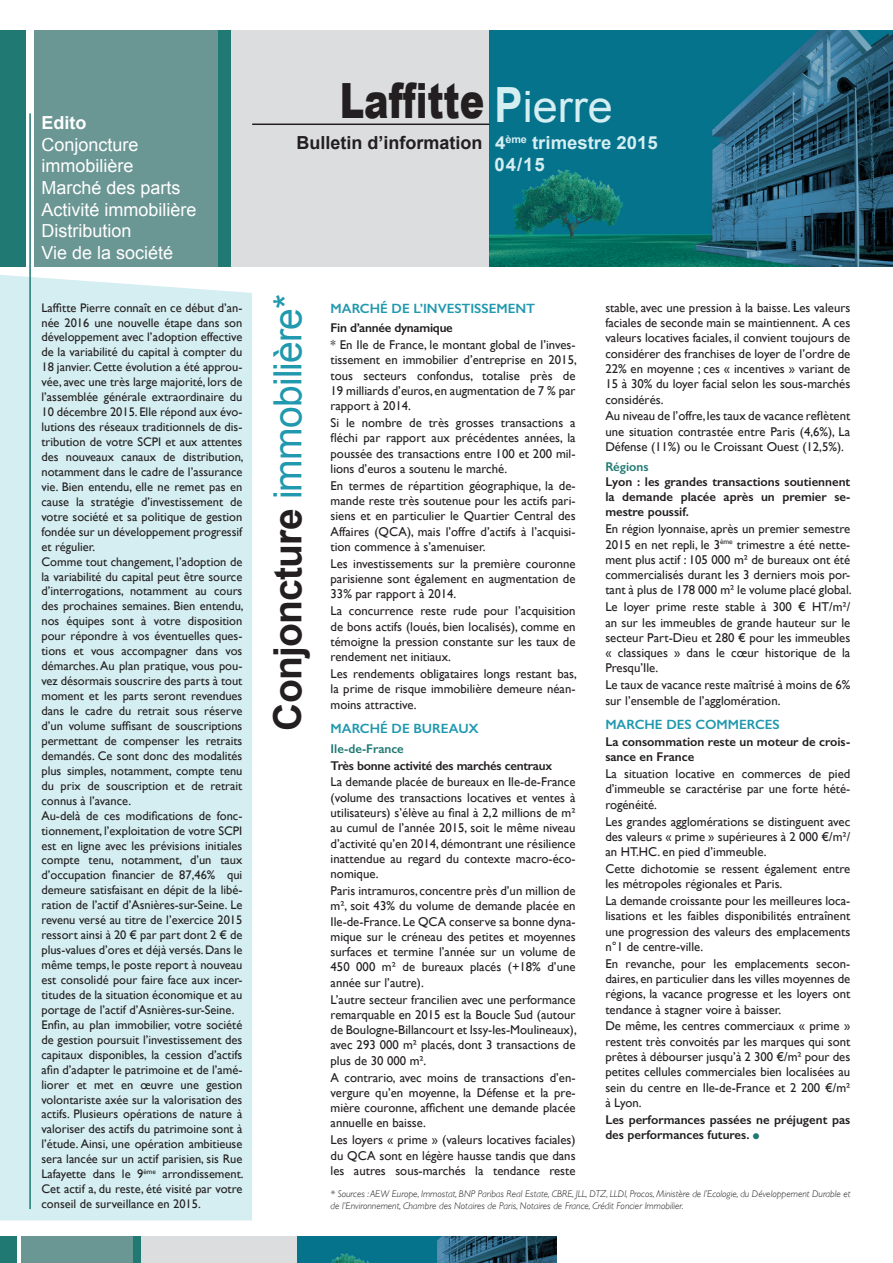
<style>
.page{position:relative;width:893px;height:1263px;background:#fff}
.page>*{position:absolute;margin:0;border:0;box-sizing:border-box;transform-origin:0 0}
.t1{font:900 48.6px "Arial";color:#231f20;scale:.76 1}
.t2{font:39px "Arial";letter-spacing:-.02em;color:#2098ae}
.t3{font:700 18.6px "Arial";color:#d5eef1}
.t4{font:18px/21.6px "Arial";color:#fff}
.t5{font:700 18px "Arial";color:#231f20}
.t6{font:700 18px "Arial";color:#fff}
.t7{font:600 13.5px "Gill Sans";color:#2098ae}
.t8{font:12.75px/15.3px "Gill Sans";color:#231f20;text-align:justify}
.t9{font:600 12.75px/15.3px "Gill Sans";color:#231f20}
.t10{font:600 12.75px "Gill Sans";letter-spacing:-.02em;color:#231f20}
.t11{font:600 12.75px "Gill Sans";color:#217973}
.t12{font:12.45px/15px "Gill Sans";color:#231f20}
.t13{font:italic 300 9.75px/11.7px "Gill Sans";color:#231f20}
.s1{font-weight:700;color:#d5eef1}
.s2{font-weight:400;font-size:43.2px;color:#d5eef1}
.s3{color:#d5eef1}
.s4{font-weight:700;color:#231f20}
.s5{color:#217973}
</style>
<div class="page">
<div style="left:0;top:31px;width:26px;height:236px;background:#217973"></div>
<div style="left:217px;top:31px;width:15px;height:236px;background:#217973"></div>
<div style="left:34px;top:31px;width:183px;height:236px;background:#6a9693"></div>
<div style="left:232px;top:31px;width:257px;height:236px;background:#dcdddf"></div>
<img style="left:489px;top:31px;width:404px;height:236px">
<div style="left:0;top:275px;width:252px;height:945px;background:#d5eef1"></div>
<hr style="left:29px;top:113px;width:2px;height:1096px;background:#217973">
<hr style="left:252px;top:124px;width:237px;height:1px;background:#231f20">
<div style="left:0;top:1236px;width:16px;height:27px;background:#217973"></div>
<div style="left:133px;top:1236px;width:8px;height:27px;background:#217973"></div>
<div style="left:21px;top:1236px;width:112px;height:27px;background:#6a9693"></div>
<div style="left:141px;top:1236px;width:164px;height:27px;background:#dcdddf"></div>
<img style="left:298px;top:1236px;width:258px;height:27px">
<h3 class="t6" style="left:41px;top:111px;width:47px">Edito</h3>
<h3 class="t4" style="left:41px;top:134px;width:157px">Conjoncture immobilière<br>Marché des parts<br>Activité immobilière<br>Distribution<br>Vie de la société</h3>
<h1 class="t1" style="left:340px;top:66px;width:360px">Laffitte <span class="s1">P</span><span class="s2">ierre</span></h1>
<h3 class="t5" style="left:296px;top:131px;width:363px">Bulletin d’information <span class="s3">4</span><sup>ème</sup> <span class="s3">trimestre 2015</span></h3>
<h3 class="t3" style="left:495px;top:153px;width:52px">04/15</h3>
<p class="t12" style="left:41px;top:300px;width:204px">Laffitte Pierre connaît en ce début d’an&shy;née 2016 une nouvelle étape dans son développement avec l’adoption effective de la variabilité du capital à compter du 18 janvier. Cette évolution a été approu&shy;vée, avec une très large majorité, lors de l’assemblée générale extraordinaire du 10 décembre 2015. Elle répond aux évo&shy;lutions des réseaux traditionnels de dis&shy;tribution de votre SCPI et aux attentes des nouveaux canaux de distribution, notamment dans le cadre de l’assurance vie. Bien entendu, elle ne remet pas en cause la stratégie d’investissement de votre société et sa politique de gestion fondée sur un développement progressif et régulier.<br>Comme tout changement, l’adoption de la variabilité du capital peut être source d’interrogations, notamment au cours des prochaines semaines. Bien entendu, nos équipes sont à votre disposition pour répondre à vos éventuelles ques&shy;tions et vous accompagner dans vos démarches. Au plan pratique, vous pou&shy;vez désormais souscrire des parts à tout moment et les parts seront revendues dans le cadre du retrait sous réserve d’un volume suffisant de souscriptions permettant de compenser les retraits demandés. Ce sont donc des modalités plus simples, notamment, compte tenu du prix de souscription et de retrait connus à l’avance.<br>Au-delà de ces modifications de fonc&shy;tionnement, l’exploitation de votre SCPI est en ligne avec les prévisions initiales compte tenu, notamment, d’un taux d’occupation financier de 87,46% qui demeure satisfaisant en dépit de la libé&shy;ration de l’actif d’Asnières-sur-Seine. Le revenu versé au titre de l’exercice 2015 ressort ainsi à 20 € par part dont 2 € de plus-values d’ores et déjà versés. Dans le même temps, le poste report à nouveau est consolidé pour faire face aux incer&shy;titudes de la situation économique et au portage de l’actif d’Asnières-sur-Seine.<br>Enfin, au plan immobilier, votre société de gestion poursuit l’investissement des capitaux disponibles, la cession d’actifs afin d’adapter le patrimoine et de l’amé&shy;liorer et met en œuvre une gestion volontariste axée sur la valorisation des actifs. Plusieurs opérations de nature à valoriser des actifs du patrimoine sont à l’étude. Ainsi, une opération ambitieuse sera lancée sur un actif parisien, sis Rue Lafayette dans le 9<sup>ème</sup> arrondissement.<br>Cet actif a, du reste, été visité par votre conseil de surveillance en 2015.</p>
<h2 class="t2" style="left:262px;top:730px;width:439px;rotate:-90deg"><span class="s4">Conjoncture</span> immobilière*</h2>
<p class="t7" style="left:331px;top:300px;width:206px">MARCHÉ DE L’INVESTISSEMENT</p>
<p class="t10" style="left:331px;top:320px;width:124px">Fin d’année dynamique</p>
<p class="t8" style="left:331px;top:337px;width:248px">* En Ile de France, le montant global de l’inves&shy;tissement en immobilier d’entreprise en 2015, tous secteurs confondus, totalise près de 19 milliards d’euros, en augmentation de 7 % par rapport à 2014.</p>
<p class="t8" style="left:331px;top:415px;width:246px">Si le nombre de très grosses transactions a fléchi par rapport aux précédentes années, la poussée des transactions entre 100 et 200 mil&shy;lions d’euros a soutenu le marché.</p>
<p class="t8" style="left:331px;top:478px;width:246px">En termes de répartition géographique, la de&shy;mande reste très soutenue pour les actifs pari&shy;siens et en particulier le Quartier Central des Affaires (QCA), mais l’offre d’actifs à l’acquisi&shy;tion commence à s’amenuiser.</p>
<p class="t8" style="left:331px;top:556px;width:246px">Les investissements sur la première couronne parisienne sont également en augmentation de 33% par rapport à 2014.</p>
<p class="t8" style="left:331px;top:603px;width:246px">La concurrence reste rude pour l’acquisition de bons actifs (loués, bien localisés), comme en témoigne la pression constante sur les taux de rendement net initiaux.</p>
<p class="t8" style="left:331px;top:666px;width:248px">Les rendements obligataires longs restant bas, la prime de risque immobilière demeure néan&shy;moins attractive.</p>
<p class="t7" style="left:331px;top:720px;width:150px">MARCHÉ DE BUREAUX</p>
<p class="t11" style="left:331px;top:741px;width:75px">Ile-de-France</p>
<p class="t10" style="left:331px;top:757px;width:223px">Très bonne activité des marchés centraux</p>
<p class="t8" style="left:331px;top:774px;width:246px">La demande placée de bureaux en Ile-de-France (volume des transactions locatives et ventes à utilisateurs) s’élève au final à 2,2 millions de m² au cumul de l’année 2015, soit le même niveau d’activité qu’en 2014, démontrant une résilience inattendue au regard du contexte macro-éco&shy;nomique.</p>
<p class="t8" style="left:331px;top:883px;width:246px">Paris intramuros, concentre près d’un million de m², soit 43% du volume de demande placée en Ile-de-France. Le QCA conserve sa bonne dyna&shy;mique sur le créneau des petites et moyennes surfaces et termine l’année sur un volume de 450 000 m² de bureaux placés (+18% d’une année sur l’autre).</p>
<p class="t8" style="left:331px;top:991px;width:248px">L’autre secteur francilien avec une performance remarquable en 2015 est la Boucle Sud (autour de Boulogne-Billancourt et Issy-les-Moulineaux), avec 293 000 m² placés, dont 3 transactions de plus de 30 000 m².</p>
<p class="t8" style="left:331px;top:1069px;width:246px">A contrario, avec moins de transactions d’en&shy;vergure qu’en moyenne, la Défense et la pre&shy;mière couronne, affichent une demande placée annuelle en baisse.</p>
<p class="t8" style="left:331px;top:1132px;width:246px">Les loyers « prime » (valeurs locatives faciales) du QCA sont en légère hausse tandis que dans les autres sous-marchés la tendance reste</p>
<p class="t8" style="left:605px;top:300px;width:246px">stable, avec une pression à la baisse. Les valeurs faciales de seconde main se maintiennent. A ces valeurs locatives faciales, il convient toujours de considérer des franchises de loyer de l’ordre de 22% en moyenne ; ces « incentives » variant de 15 à 30% du loyer facial selon les sous-marchés considérés.</p>
<p class="t8" style="left:605px;top:408px;width:246px">Au niveau de l’offre, les taux de vacance reflètent une situation contrastée entre Paris (4,6%), La Défense (11%) ou le Croissant Ouest (12,5%).</p>
<p class="t11" style="left:605px;top:458px;width:45px">Régions</p>
<p class="t9" style="left:605px;top:474px;width:246px;text-align:justify">Lyon : les grandes transactions soutiennent la demande placée après un premier se&shy;mestre poussif.</p>
<p class="t8" style="left:605px;top:521px;width:248px">En région lyonnaise, après un premier semestre 2015 en net repli, le 3<sup>ème</sup> trimestre a été nette&shy;ment plus actif : 105 000 m² de bureaux ont été commercialisés durant les 3 derniers mois por&shy;tant à plus de 178 000 m² le volume placé global.</p>
<p class="t8" style="left:605px;top:599px;width:246px">Le loyer prime reste stable à 300 € HT/m²/ an sur les immeubles de grande hauteur sur le secteur Part-Dieu et 280 € pour les immeubles « classiques » dans le cœur historique de la Presqu’Ile.</p>
<p class="t8" style="left:605px;top:677px;width:246px">Le taux de vacance reste maîtrisé à moins de 6% sur l’ensemble de l’agglomération.</p>
<p class="t7" style="left:605px;top:716px;width:176px">MARCHE DES COMMERCES</p>
<p class="t9" style="left:605px;top:734px;width:246px">La consommation reste un moteur de crois&shy;sance en France</p>
<p class="t8" style="left:605px;top:766px;width:246px">La situation locative en commerces de pied d’immeuble se caractérise par une forte hété&shy;rogénéité.</p>
<p class="t8" style="left:605px;top:813px;width:246px">Les grandes agglomérations se distinguent avec des valeurs « prime » supérieures à 2 000 €/m²/ an HT.HC. en pied d’immeuble.</p>
<p class="t8" style="left:605px;top:861px;width:246px">Cette dichotomie se ressent également entre les métropoles régionales et Paris.</p>
<p class="t8" style="left:605px;top:893px;width:246px">La demande croissante pour les meilleures loca&shy;lisations et les faibles disponibilités entraînent une progression des valeurs des emplacements n°1 de centre-ville.</p>
<p class="t8" style="left:605px;top:956px;width:246px">En revanche, pour les emplacements secon&shy;daires, en particulier dans les villes moyennes de régions, la vacance progresse et les loyers ont tendance à stagner voire à baisser.</p>
<p class="t8" style="left:605px;top:1018px;width:246px">De même, les centres commerciaux « prime » restent très convoités par les marques qui sont prêtes à débourser jusqu’à 2 300 €/m² pour des petites cellules commerciales bien localisées au sein du centre en Ile-de-France et 2 200 €/m² à Lyon.</p>
<p class="t9" style="left:605px;top:1112px;width:246px">Les performances passées ne préjugent pas des performances futures. <span class="s5">■</span></p>
<p class="t13" style="left:331px;top:1188px;width:521px">* Sources : AEW Europe, Immostat, BNP Paribas Real Estate, CBRE, JLL, DTZ, LLDI, Procos, Ministère de l’Ecologie, du Développement Durable et de l’Environnement, Chambre des Notaires de Paris, Notaires de France, Crédit Foncier Immobilier.</p>
</div>
